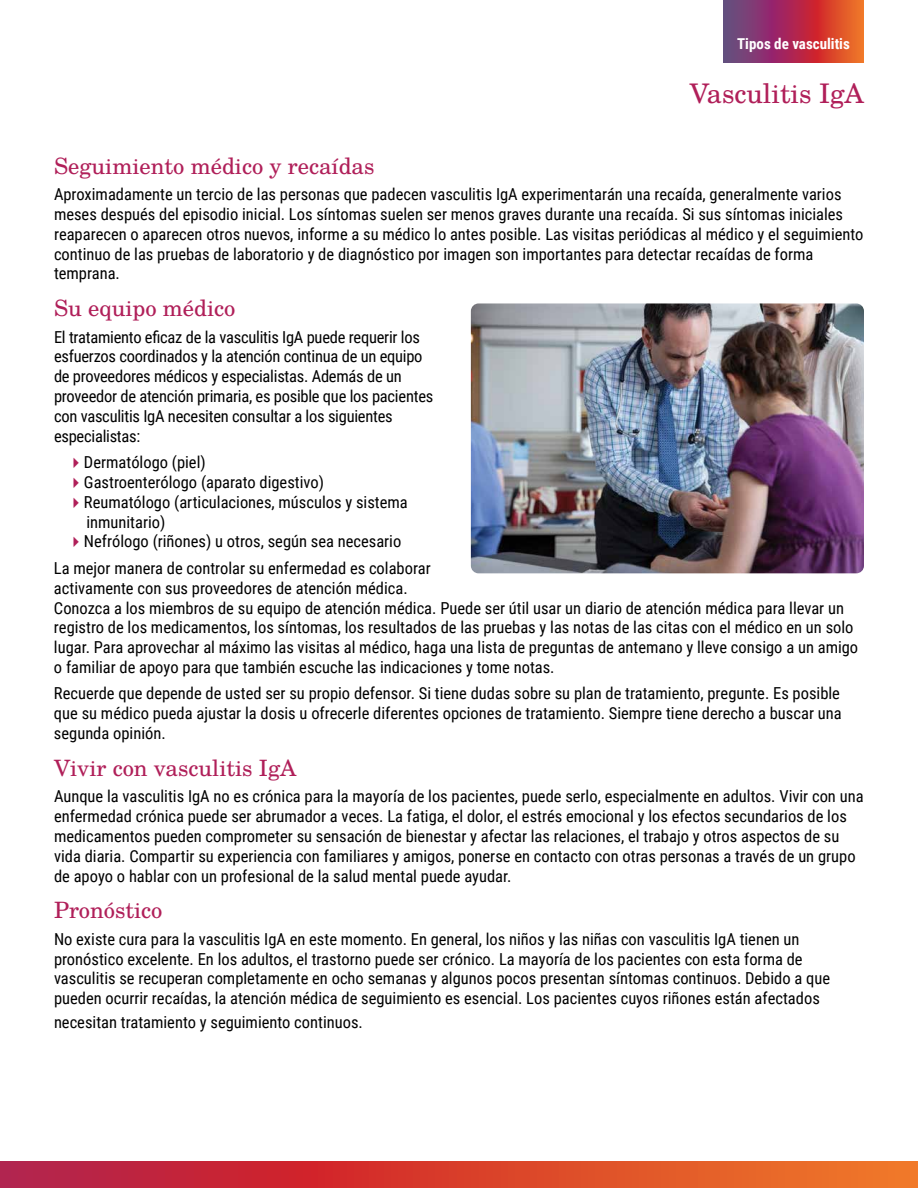
<style>
.page{position:relative;width:918px;height:1188px;background:#fff}
.page>*{position:absolute;margin:0;border:0;box-sizing:border-box;transform-origin:0 0}
.t1{font:27px "Te X Gyre Schola";color:#b01f59}
.t2{font:22.5px "Te X Gyre Schola";color:#b01f59}
.t3{font:16.5px/19.8px "Roboto Condensed";color:#000}
.t4{font:700 15px "Roboto Condensed";color:#fff}
.s1{color:#b01f59}
</style>
<div class="page">
<svg style="left:0;top:1161px;width:918px;height:27px"></svg>
<img style="left:471px;top:303px;width:393px;height:270px">
<svg style="left:723px;top:0;width:141px;height:62px"></svg>
<p class="t4" style="left:737px;top:34px;width:114px">Tipos de vasculitis</p>
<h1 class="t1" style="left:690px;top:72px;width:176px">Vasculitis IgA</h1>
<h2 class="t2" style="left:54px;top:148px;width:322px">Seguimiento médico y recaídas</h2>
<p class="t3" style="left:54px;top:184px;width:811px">Aproximadamente un tercio de las personas que padecen vasculitis IgA experimentarán una recaída, generalmente varios meses después del episodio inicial. Los síntomas suelen ser menos graves durante una recaída. Si sus síntomas iniciales reaparecen o aparecen otros nuevos, informe a su médico lo antes posible. Las visitas periódicas al médico y el seguimiento continuo de las pruebas de laboratorio y de diagnóstico por imagen son importantes para detectar recaídas de forma temprana.</p>
<h2 class="t2" style="left:54px;top:291px;width:183px">Su equipo médico</h2>
<p class="t3" style="left:54px;top:326px;width:381px">El tratamiento eficaz de la vasculitis IgA puede requerir los esfuerzos coordinados y la atención continua de un equipo de proveedores médicos y especialistas. Además de un proveedor de atención primaria, es posible que los pacientes con vasculitis IgA necesiten consultar a los siguientes especialistas:</p>
<p class="t3" style="left:67px;top:452px;width:140px"><span class="s1">✔</span>Dermatólogo (piel)</p>
<p class="t3" style="left:67px;top:472px;width:258px"><span class="s1">✔</span>Gastroenterólogo (aparato digestivo)</p>
<p class="t3" style="left:86px;top:491px;width:323px;text-indent:-19px"><span class="s1">✔</span>Reumatólogo (articulaciones, músculos y sistema inmunitario)</p>
<p class="t3" style="left:54px;top:528px;width:378px;line-height:26.5px;text-indent:13px"><span class="s1">✔</span>Nefrólogo (riñones) u otros, según sea necesario<br>La mejor manera de controlar su enfermedad es colaborar</p>
<p class="t3" style="left:54px;top:577px;width:806px">activamente con sus proveedores de atención médica.<br>Conozca a los miembros de su equipo de atención médica. Puede ser útil usar un diario de atención médica para llevar un registro de los medicamentos, los síntomas, los resultados de las pruebas y las notas de las citas con el médico en un solo lugar. Para aprovechar al máximo las visitas al médico, haga una lista de preguntas de antemano y lleve consigo a un amigo o familiar de apoyo para que también escuche las indicaciones y tome notas.</p>
<p class="t3" style="left:54px;top:683px;width:789px;text-align:justify">Recuerde que depende de usted ser su propio defensor. Si tiene dudas sobre su plan de tratamiento, pregunte. Es posible que su médico pueda ajustar la dosis u ofrecerle diferentes opciones de tratamiento. Siempre tiene derecho a buscar una segunda opinión.</p>
<h2 class="t2" style="left:54px;top:750px;width:244px">Vivir con vasculitis IgA</h2>
<p class="t3" style="left:54px;top:786px;width:811px">Aunque la vasculitis IgA no es crónica para la mayoría de los pacientes, puede serlo, especialmente en adultos. Vivir con una enfermedad crónica puede ser abrumador a veces. La fatiga, el dolor, el estrés emocional y los efectos secundarios de los medicamentos pueden comprometer su sensación de bienestar y afectar las relaciones, el trabajo y otros aspectos de su vida diaria. Compartir su experiencia con familiares y amigos, ponerse en contacto con otras personas a través de un grupo de apoyo o hablar con un profesional de la salud mental puede ayudar.</p>
<h2 class="t2" style="left:54px;top:893px;width:110px">Pronóstico</h2>
<p class="t3" style="left:54px;top:929px;width:778px">No existe cura para la vasculitis IgA en este momento. En general, los niños y las niñas con vasculitis IgA tienen un pronóstico excelente. En los adultos, el trastorno puede ser crónico. La mayoría de los pacientes con esta forma de vasculitis se recuperan completamente en ocho semanas y algunos pocos presentan síntomas continuos. Debido a que pueden ocurrir recaídas, la atención médica de seguimiento es esencial. Los pacientes cuyos riñones están afectados</p>
<p class="t3" style="left:54px;top:1011px;width:310px">necesitan tratamiento y seguimiento continuos.</p>
</div>
